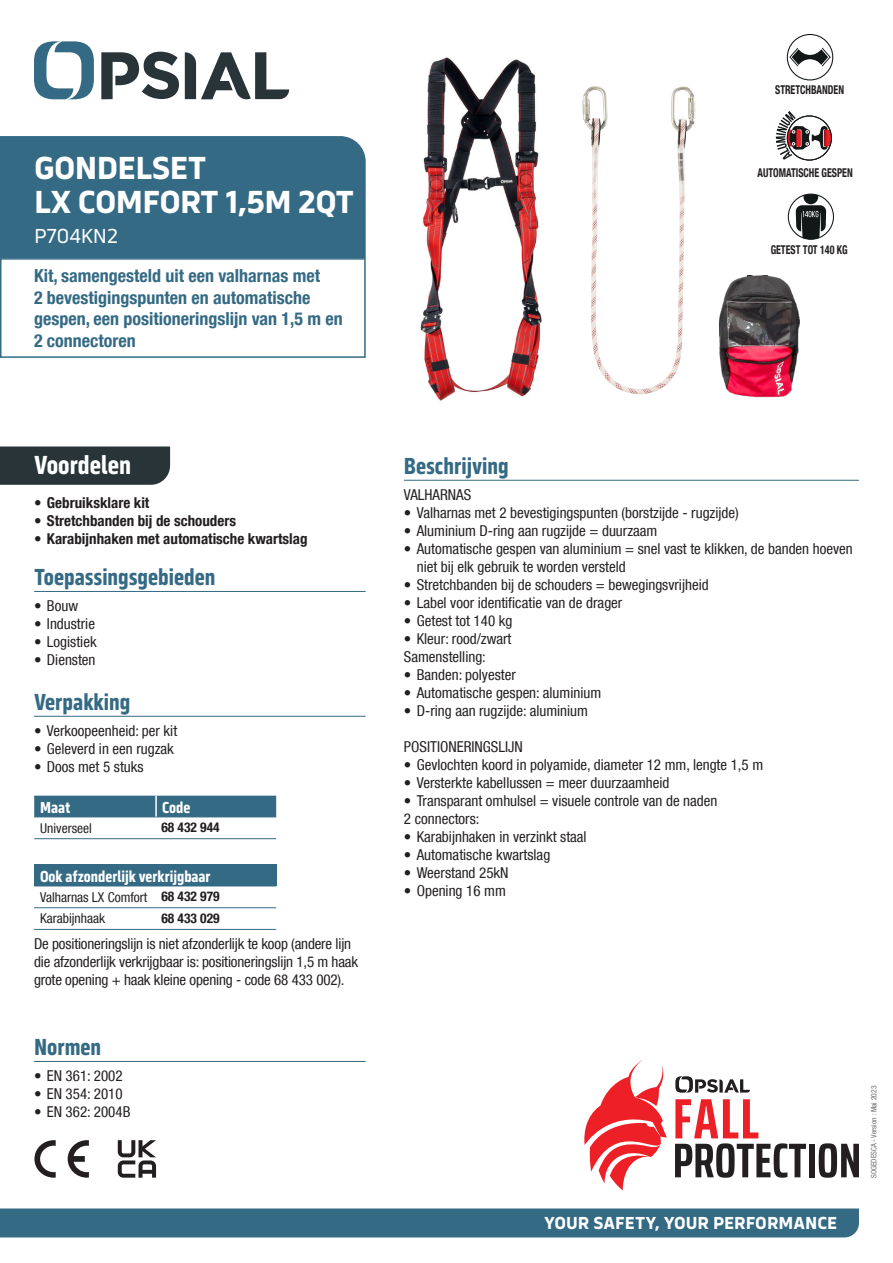
<style>
.page{position:relative;width:893px;height:1263px;background:#fff}
.page>*{position:absolute;margin:0;border:0;box-sizing:border-box;transform-origin:0 0}
.t1{font:700 33px/34.5px "Serca";letter-spacing:-.02em;color:#fff}
.t2{font:700 27px "Serca Condensed";color:#fff}
.t3{font:700 24px "Serca Condensed";color:#346a84}
.t4{font:21px "Serca";letter-spacing:-.025em;color:#fff}
.t5{font:700 condensed 18px/21.6px "Helvetica Neue LT Com";color:#346a84}
.t6{font:700 18px "Serca";color:#fff}
.t7{font:700 16.5px "Serca Condensed";color:#fff}
.t8{font:condensed 15px/18px "Helvetica Neue LT Com";color:#231f20}
.t9{font:700 condensed 15px "Helvetica Neue LT Com";color:#231f20}
.t10{font:condensed 13.5px/21.6px "Helvetica Neue LT Com";color:#231f20}
.t11{font:700 condensed 13.5px "Helvetica Neue LT Com";color:#231f20}
.t12{font:700 condensed 12.15px "Helvetica Neue LT Com";color:#231f20;scale:.82 1}
.t13{font:condensed 7.5px "Helvetica Neue LT Com";color:#6c6d70}
.s1{font-weight:700}
</style>
<div class="page">
<div style="left:787px;top:34px;width:46px;height:46px;border:1px solid #121718;border-radius:50%"></div>
<svg style="left:789px;top:48px;width:42px;height:19px"></svg>
<svg style="left:776px;top:111px;width:55px;height:49px"></svg>
<svg style="left:787px;top:194px;width:47px;height:46px"></svg>
<div style="left:0;top:1208px;width:859px;height:29px;background:#346a84"></div>
<svg style="left:34px;top:41px;width:60px;height:58px"></svg>
<svg style="left:185px;top:52px;width:104px;height:48px"></svg>
<svg style="left:101px;top:52px;width:78px;height:47px"></svg>
<img style="left:420px;top:57px;width:122px;height:344px">
<hr style="left:34px;top:716px;width:332px;height:1px;background:#346a84">
<div style="left:34px;top:796px;width:242px;height:20px;background:#346a84"></div>
<hr style="left:34px;top:816px;width:122px;height:1px;background:#346a84">
<hr style="left:156px;top:816px;width:120px;height:1px;background:#346a84">
<hr style="left:34px;top:838px;width:122px;height:1px;background:#346a84">
<hr style="left:155px;top:796px;width:2px;height:20px;background:#fff">
<hr style="left:156px;top:838px;width:120px;height:1px;background:#346a84">
<hr style="left:404px;top:480px;width:455px;height:1px;background:#346a84">
<hr style="left:34px;top:1061px;width:332px;height:1px;background:#346a84">
<hr style="left:34px;top:591px;width:332px;height:1px;background:#346a84">
<div style="left:0;top:446px;width:170px;height:39px;background:#293439"></div>
<div style="left:0;top:258px;width:366px;height:100px;border:2px solid #346a84"></div>
<div style="left:0;top:136px;width:366px;height:122px;background:#346a84"></div>
<svg style="left:118px;top:1140px;width:38px;height:38px"></svg>
<svg style="left:675px;top:1099px;width:131px;height:79px"></svg>
<div style="left:809px;top:1144px;width:6px;height:33px;background:#231f20"></div>
<svg style="left:819px;top:1143px;width:40px;height:35px"></svg>
<svg style="left:675px;top:1076px;width:75px;height:17px"></svg>
<svg style="left:584px;top:1060px;width:83px;height:130px"></svg>
<svg style="left:34px;top:1140px;width:22px;height:38px"></svg>
<svg style="left:68px;top:1140px;width:21px;height:38px"></svg>
<img style="left:719px;top:276px;width:80px;height:121px">
<div style="left:34px;top:865px;width:242px;height:21px;background:#346a84"></div>
<hr style="left:34px;top:907px;width:122px;height:1px;background:#346a84">
<hr style="left:34px;top:929px;width:122px;height:1px;background:#346a84">
<hr style="left:156px;top:907px;width:120px;height:1px;background:#346a84">
<hr style="left:156px;top:929px;width:120px;height:1px;background:#346a84">
<img style="left:582px;top:86px;width:114px;height:309px">
<h1 class="t1" style="left:34px;top:150px;width:322px">GONDELSET<br>LX COMFORT 1,5M 2QT</h1>
<h3 class="t4" style="left:34px;top:224px;width:86px">P704KN2</h3>
<p class="t5" style="left:34px;top:265px;width:310px">Kit, samengesteld uit een valharnas met<br>2 bevestigingspunten en automatische gespen, een positioneringslijn van 1,5 m en 2 connectoren</p>
<h2 class="t2" style="left:34px;top:449px;width:98px">Voordelen</h2>
<p class="t9" style="left:34px;top:494px;width:117px">• Gebruiksklare kit</p>
<p class="t9" style="left:34px;top:512px;width:203px">• Stretchbanden bij de schouders</p>
<p class="t9" style="left:34px;top:530px;width:275px">• Karabijnhaken met automatische kwartslag</p>
<h3 class="t3" style="left:34px;top:563px;width:183px">Toepassingsgebieden</h3>
<p class="t8" style="left:34px;top:596px;width:45px">• Bouw</p>
<p class="t8" style="left:34px;top:614px;width:62px">• Industrie</p>
<p class="t8" style="left:34px;top:632px;width:64px">• Logistiek</p>
<p class="t8" style="left:34px;top:650px;width:63px">• Diensten</p>
<h3 class="t3" style="left:34px;top:688px;width:98px">Verpakking</h3>
<p class="t8" style="left:34px;top:721px;width:145px">• Verkoopeenheid: per kit</p>
<p class="t8" style="left:34px;top:739px;width:141px">• Geleverd in een rugzak</p>
<p class="t8" style="left:34px;top:757px;width:111px">• Doos met 5 stuks</p>
<p class="t7" style="left:40px;top:797px;width:32px">Maat</p>
<p class="t7" style="left:162px;top:797px;width:30px">Code</p>
<p class="t10" style="left:40px;top:817px;width:53px">Universeel</p>
<p class="t11" style="left:161px;top:819px;width:60px">68 432 944</p>
<p class="t7" style="left:40px;top:866px;width:172px">Ook afzonderlijk verkrijgbaar</p>
<p class="t10" style="left:40px;top:886px;width:181px">Valharnas LX Comfort <span class="s1">68 432 979<br></span>Karabijnhaak</p>
<p class="t11" style="left:161px;top:910px;width:60px">68 433 029</p>
<p class="t8" style="left:34px;top:935px;width:326px">De positioneringslijn is niet afzonderlijk te koop (andere lijn die afzonderlijk verkrijgbaar is: positioneringslijn 1,5 m haak grote opening + haak kleine opening - code 68 433 002).</p>
<h3 class="t3" style="left:34px;top:1033px;width:69px">Normen</h3>
<p class="t8" style="left:34px;top:1066px;width:90px">• EN 361: 2002</p>
<p class="t8" style="left:34px;top:1084px;width:90px">• EN 354: 2010</p>
<p class="t8" style="left:34px;top:1102px;width:98px">• EN 362: 2004B</p>
<p class="t12" style="left:775px;top:82px;width:86px">STRETCHBANDEN</p>
<p class="t12" style="left:757px;top:165px;width:118px">AUTOMATISCHE GESPEN</p>
<p class="t12" style="left:771px;top:242px;width:96px">GETEST TOT 140 KG</p>
<h3 class="t3" style="left:404px;top:452px;width:106px">Beschrijving</h3>
<p class="t8" style="left:404px;top:485px;width:69px">VALHARNAS</p>
<p class="t8" style="left:404px;top:503px;width:336px">• Valharnas met 2 bevestigingspunten (borstzijde - rugzijde)</p>
<p class="t8" style="left:404px;top:521px;width:255px">• Aluminium D-ring aan rugzijde = duurzaam</p>
<p class="t8" style="left:417px;top:539px;width:438px;text-indent:-13px">• Automatische gespen van aluminium = snel vast te klikken, de banden hoeven niet bij elk gebruik te worden versteld</p>
<p class="t8" style="left:404px;top:575px;width:306px">• Stretchbanden bij de schouders = bewegingsvrijheid</p>
<p class="t8" style="left:404px;top:593px;width:220px">• Label voor identificatie van de drager</p>
<p class="t8" style="left:404px;top:611px;width:110px">• Getest tot 140 kg</p>
<p class="t8" style="left:404px;top:629px;width:109px">• Kleur: rood/zwart<br>Samenstelling:</p>
<p class="t8" style="left:404px;top:665px;width:113px">• Banden: polyester</p>
<p class="t8" style="left:404px;top:683px;width:199px">• Automatische gespen: aluminium</p>
<p class="t8" style="left:404px;top:701px;width:186px">• D-ring aan rugzijde: aluminium</p>
<p class="t8" style="left:404px;top:737px;width:120px">POSITIONERINGSLIJN</p>
<p class="t8" style="left:404px;top:755px;width:361px">• Gevlochten koord in polyamide, diameter 12 mm, lengte 1,5 m</p>
<p class="t8" style="left:404px;top:773px;width:267px">• Versterkte kabellussen = meer duurzaamheid</p>
<p class="t8" style="left:404px;top:791px;width:315px">• Transparant omhulsel = visuele controle van de naden<br>2 connectors:</p>
<p class="t8" style="left:404px;top:827px;width:184px">• Karabijnhaken in verzinkt staal</p>
<p class="t8" style="left:404px;top:845px;width:148px">• Automatische kwartslag</p>
<p class="t8" style="left:404px;top:863px;width:106px">• Weerstand 25kN</p>
<p class="t8" style="left:404px;top:881px;width:103px">• Opening 16 mm</p>
<p class="t6" style="left:544px;top:1212px;width:295px">YOUR SAFETY, YOUR PERFORMANCE</p>
<p class="t13" style="left:869px;top:1178px;width:94px;rotate:-90deg">SOGEDESCA - Version : Mai 2023</p>
</div>
